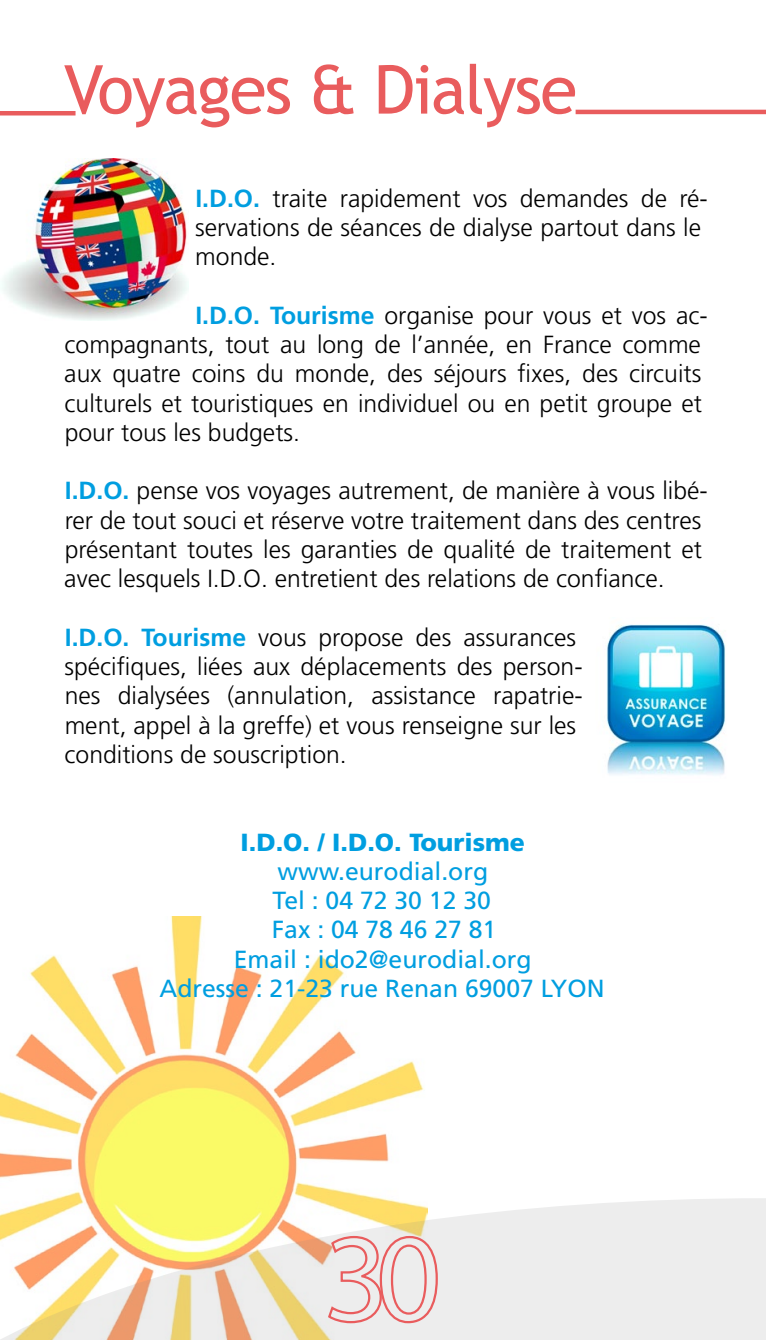
<style>
.page{position:relative;width:766px;height:1340px;background:#fff}
.page>*{position:absolute;margin:0;border:0;box-sizing:border-box;transform-origin:0 0}
.t1{font:67.5px "Trebuchet MS";letter-spacing:-.025em;color:#e95c5d}
.t2{font:300 24.75px/29.2px "Frutiger LT Std";color:#000}
.t3{font:24.75px/29.2px "Frutiger LT Std";color:#009ee0;text-align:center}
.t4{font:900 24.75px "Frutiger LT Std";color:#009ee0}
.s1{font-weight:700;color:#009ee0}
</style>
<div class="page">
<img style="left:0;top:916px;width:424px;height:282px">
<img style="left:1px;top:158px;width:187px;height:163px">
<svg style="left:0;top:1198px;width:765px;height:141px;fill:#ededed"></svg>
<hr style="left:0;top:111px;width:75px;height:4px;background:#e95c5d">
<hr style="left:575px;top:110px;width:190px;height:4px;background:#e95c5d">
<img style="left:606px;top:624px;width:120px;height:151px">
<svg style="left:326px;top:1234px;width:113px;height:90px;background:#ecd4d4"></svg>
<h1 class="t1" style="left:64px;top:50px;width:514px">Voyages &amp; Dialyse</h1>
<p class="t2" style="left:195px;top:184px;width:514px"><span class="s1">I.D.O.</span> traite rapidement vos demandes de ré&shy;servations de séances de dialyse partout dans le monde.</p>
<p class="t2" style="left:64px;top:301px;width:644px;text-indent:131px"><span class="s1">I.D.O. Tourisme</span> organise pour vous et vos ac&shy;compagnants, tout au long de l’année, en France comme aux quatre coins du monde, des séjours fixes, des circuits culturels et touristiques en individuel ou en petit groupe et pour tous les budgets.</p>
<p class="t2" style="left:64px;top:476px;width:644px"><span class="s1">I.D.O.</span> pense vos voyages autrement, de manière à vous libé&shy;rer de tout souci et réserve votre traitement dans des centres présentant toutes les garanties de qualité de traitement et avec lesquels I.D.O. entretient des relations de confiance.</p>
<p class="t2" style="left:64px;top:623px;width:519px"><span class="s1">I.D.O. Tourisme</span> vous propose des assurances spécifiques, liées aux déplacements des person&shy;nes dialysées (annulation, assistance rapatrie&shy;ment, appel à la greffe) et vous renseigne sur les conditions de souscription.</p>
<p class="t4" style="left:240px;top:827px;width:286px">I.D.O. / I.D.O. Tourisme</p>
<p class="t3" style="left:159px;top:856px;width:446px">www.eurodial.org<br>Tel : 04 72 30 12 30<br>Fax : 04 78 46 27 81<br>Email : ido2@eurodial.org<br>Adresse : 21-23 rue Renan 69007 LYON</p>
</div>
